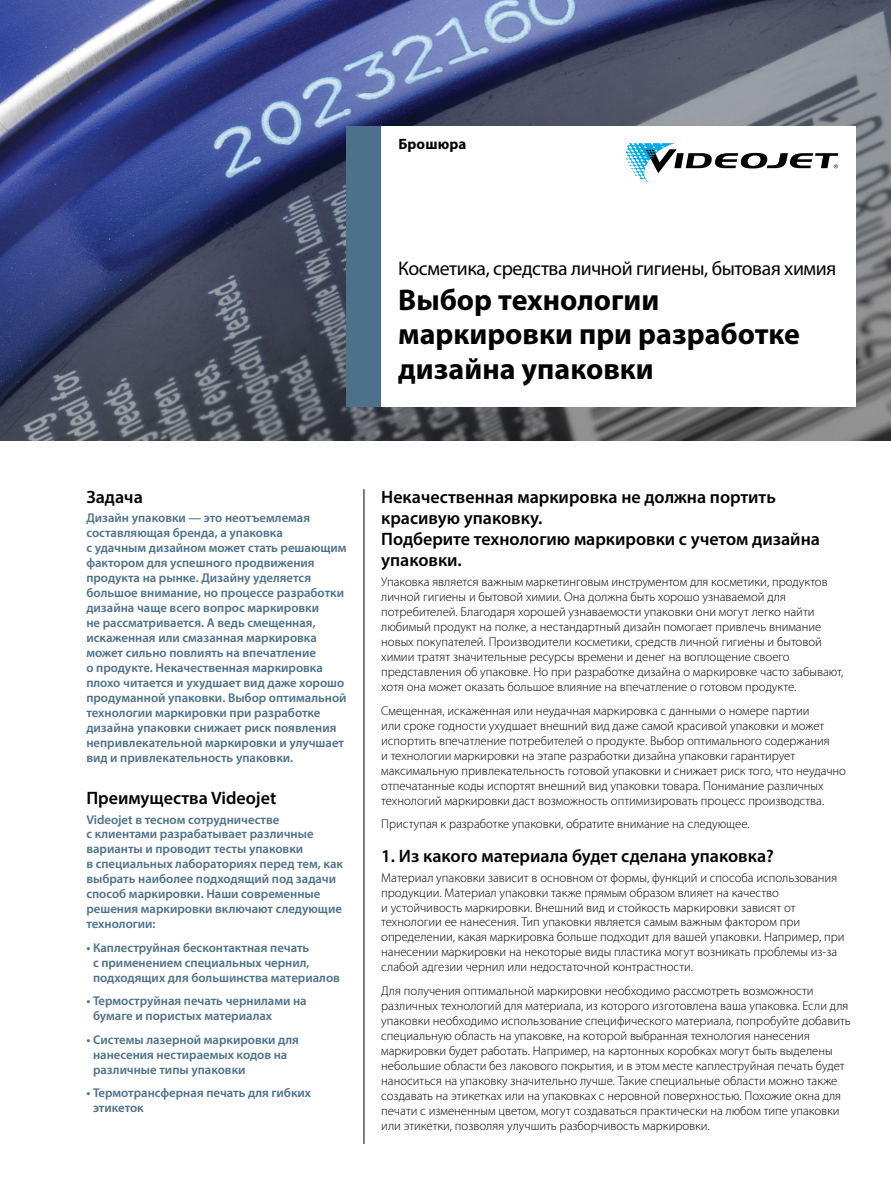
<style>
.page{position:relative;width:891px;height:1188px;background:#fff}
.page>*{position:absolute;margin:0;border:0;box-sizing:border-box;transform-origin:0 0}
.t1{font:700 30px/34.5px "Myriad Pro";color:#000}
.t2{font:19.8px "Myriad Pro";letter-spacing:-.02em;color:#000}
.t3{font:600 18px/21px "Myriad Pro";color:#000}
.t4{font:700 15px "Myriad Pro";letter-spacing:.005em;color:#000}
.t5{font:300 12.75px/15px "Myriad Pro";color:#000}
.t6{font:600 12.75px/15px "Myriad Pro";color:#4c7189}
</style>
<div class="page">
<img style="left:0;top:0;width:891px;height:441px">
<div style="left:381px;top:126px;width:474px;height:281px;background:#fff"></div>
<div style="left:347px;top:126px;width:34px;height:281px;background:#4c7189"></div>
<svg style="left:626px;top:143px;width:212px;height:39px"></svg>
<hr style="left:364px;top:489px;width:1px;height:655px;background:#000">
<p class="t4" style="left:399px;top:134px;width:69px">Брошюра</p>
<h2 class="t2" style="left:398px;top:256px;width:440px">Косметика, средства личной гигиены, бытовая химия</h2>
<h1 class="t1" style="left:398px;top:281px;width:403px">Выбор технологии маркировки при разработке дизайна упаковки</h1>
<h3 class="t3" style="left:86px;top:486px;width:58px">Задача</h3>
<p class="t6" style="left:86px;top:510px;width:262px">Дизайн упаковки — это неотъемлемая составляющая бренда, а упаковка<br>с удачным дизайном может стать решающим фактором для успешного продвижения продукта на рынке. Дизайну уделяется большое внимание, но процессе разработки дизайна чаще всего вопрос маркировки<br>не рассматривается. А ведь смещенная, искаженная или смазанная маркировка может сильно повлиять на впечатление<br>о продукте. Некачественная маркировка плохо читается и ухудшает вид даже хорошо продуманной упаковки. Выбор оптимальной технологии маркировки при разработке дизайна упаковки снижает риск появления непривлекательной маркировки и улучшает вид и привлекательность упаковки.</p>
<h3 class="t3" style="left:86px;top:787px;width:192px">Преимущества Videojet</h3>
<p class="t6" style="left:86px;top:811px;width:258px">Videojet в тесном сотрудничестве<br>с клиентами разрабатывает различные варианты и проводит тесты упаковки<br>в специальных лабораториях перед тем, как выбрать наиболее подходящий под задачи способ маркировки. Наши современные решения маркировки включают следующие технологии:</p>
<p class="t6" style="left:93px;top:940px;width:248px;text-indent:-7px">• Каплеструйная бесконтактная печать<br>с применением специальных чернил, подходящих для большинства материалов</p>
<p class="t6" style="left:93px;top:993px;width:215px;text-indent:-7px">• Термоструйная печать чернилами на бумаге и пористых материалах</p>
<p class="t6" style="left:93px;top:1032px;width:208px;text-indent:-7px">• Системы лазерной маркировки для нанесения нестираемых кодов на различные типы упаковки</p>
<p class="t6" style="left:93px;top:1085px;width:220px;text-indent:-7px">• Термотрансферная печать для гибких этикеток</p>
<h3 class="t3" style="left:381px;top:486px;width:440px">Некачественная маркировка не должна портить красивую упаковку.<br>Подберите технологию маркировки с учетом дизайна упаковки.</h3>
<p class="t5" style="left:381px;top:575px;width:464px">Упаковка является важным маркетинговым инструментом для косметики, продуктов личной гигиены и бытовой химии. Она должна быть хорошо узнаваемой для потребителей. Благодаря хорошей узнаваемости упаковки они могут легко найти любимый продукт на полке, а нестандартный дизайн помогает привлечь внимание новых покупателей. Производители косметики, средств личной гигиены и бытовой химии тратят значительные ресурсы времени и денег на воплощение своего представления об упаковке. Но при разработке дизайна о маркировке часто забывают, хотя она может оказать большое влияние на впечатление о готовом продукте.</p>
<p class="t5" style="left:381px;top:703px;width:466px">Смещенная, искаженная или неудачная маркировка с данными о номере партии<br>или сроке годности ухудшает внешний вид даже самой красивой упаковки и может испортить впечатление потребителей о продукте. Выбор оптимального содержания<br>и технологии маркировки на этапе разработки дизайна упаковки гарантирует максимальную привлекательность готовой упаковки и снижает риск того, что неудачно отпечатанные коды испортят внешний вид упаковки товара. Понимание различных технологий маркировки даст возможность оптимизировать процесс производства.</p>
<p class="t5" style="left:381px;top:817px;width:370px">Приступая к разработке упаковки, обратите внимание на следующее.</p>
<h3 class="t3" style="left:381px;top:845px;width:394px">1. Из какого материала будет сделана упаковка?</h3>
<p class="t5" style="left:381px;top:870px;width:465px">Материал упаковки зависит в основном от формы, функций и способа использования продукции. Материал упаковки также прямым образом влияет на качество<br>и устойчивость маркировки. Внешний вид и стойкость маркировки зависят от технологии ее нанесения. Тип упаковки является самым важным фактором при определении, какая маркировка больше подходит для вашей упаковки. Например, при нанесении маркировки на некоторые виды пластика могут возникать проблемы из-за слабой адгезии чернил или недостаточной контрастности.</p>
<p class="t5" style="left:381px;top:983px;width:471px">Для получения оптимальной маркировки необходимо рассмотреть возможности различных технологий для материала, из которого изготовлена ваша упаковка. Если для упаковки необходимо использование специфического материала, попробуйте добавить специальную область на упаковке, на которой выбранная технология нанесения маркировки будет работать. Например, на картонных коробках могут быть выделены небольшие области без лакового покрытия, и в этом месте каплеструйная печать будет наноситься на упаковку значительно лучше. Такие специальные области можно также создавать на этикетках или на упаковках с неровной поверхностью. Похожие окна для печати с измененным цветом, могут создаваться практически на любом типе упаковки или этикетки, позволяя улучшить разборчивость маркировки.</p>
</div>
